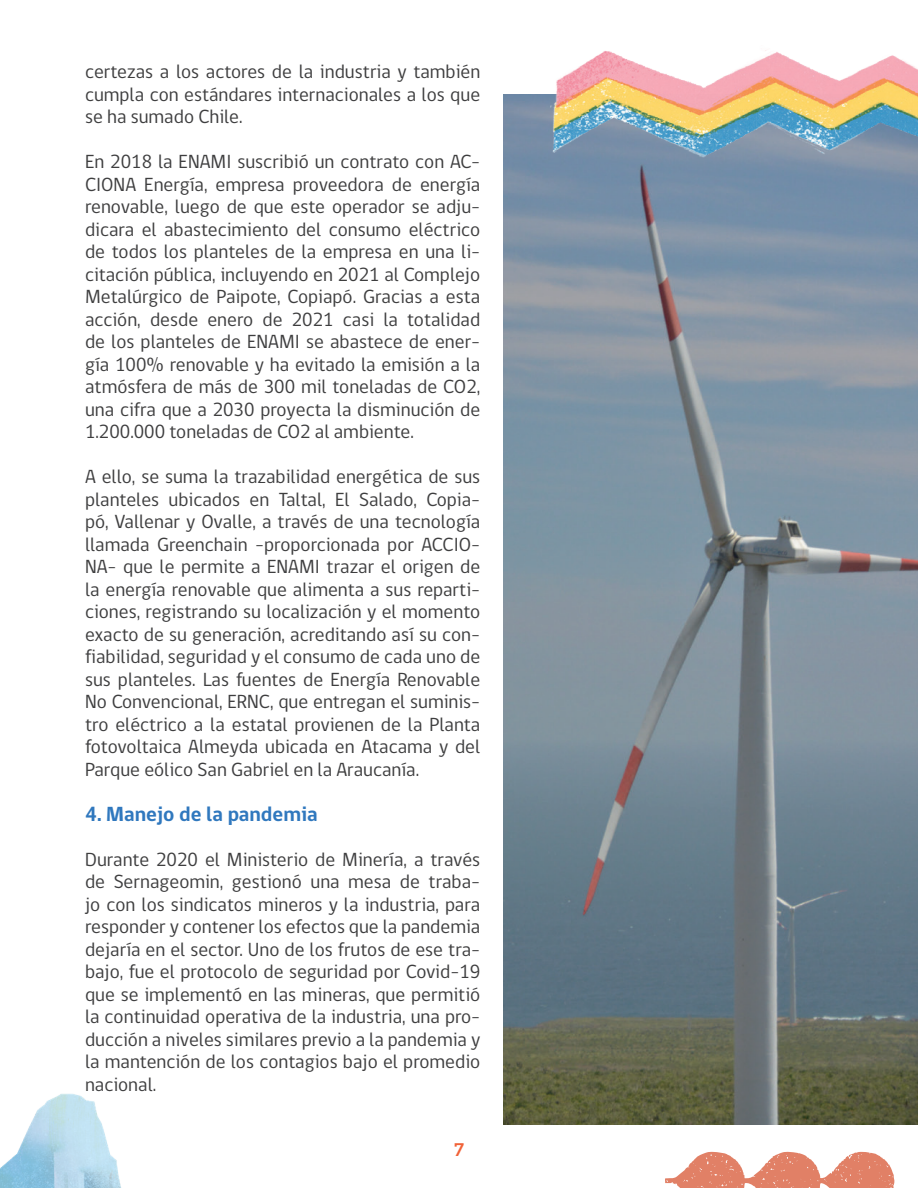
<style>
.page{position:relative;width:918px;height:1188px;background:#fff}
.page>*{position:absolute;margin:0;border:0;box-sizing:border-box;transform-origin:0 0}
.t1{font:700 21px "gob CL";color:#3078be}
.t2{font:19.5px/22.5px "gob CL";color:#3e3e3f;text-align:justify}
.t3{font:18px "Museo Slab 700";color:#f16238}
</style>
<div class="page">
<svg style="left:665px;top:1152px;width:229px;height:36px"></svg>
<img style="left:0;top:1093px;width:121px;height:95px">
<img style="left:504px;top:95px;width:414px;height:1029px">
<img style="left:550px;top:50px;width:368px;height:108px">
<p class="t2" style="left:85px;top:61px;width:397px">certezas a los actores de la industria y también cumpla con estándares internacionales a los que se ha sumado Chile.</p>
<p class="t2" style="left:85px;top:151px;width:397px">En 2018 la ENAMI suscribió un contrato con AC-CIONA Energía, empresa proveedora de energía renovable, luego de que este operador se adju&shy;dicara el abastecimiento del consumo eléctrico de todos los planteles de la empresa en una li&shy;citación pública, incluyendo en 2021 al Complejo Metalúrgico de Paipote, Copiapó. Gracias a esta acción, desde enero de 2021 casi la totalidad de los planteles de ENAMI se abastece de ener&shy;gía 100% renovable y ha evitado la emisión a la atmósfera de más de 300 mil toneladas de CO2, una cifra que a 2030 proyecta la disminución de 1.200.000 toneladas de CO2 al ambiente.</p>
<p class="t2" style="left:85px;top:466px;width:397px">A ello, se suma la trazabilidad energética de sus planteles ubicados en Taltal, El Salado, Copia&shy;pó, Vallenar y Ovalle, a través de una tecnología llamada Greenchain -proporcionada por ACCIO-NA- que le permite a ENAMI trazar el origen de la energía renovable que alimenta a sus reparti&shy;ciones, registrando su localización y el momento exacto de su generación, acreditando así su con&shy;fiabilidad, seguridad y el consumo de cada uno de sus planteles. Las fuentes de Energía Renovable No Convencional, ERNC, que entregan el suminis&shy;tro eléctrico a la estatal provienen de la Planta fotovoltaica Almeyda ubicada en Atacama y del Parque eólico San Gabriel en la Araucanía.</p>
<p class="t1" style="left:85px;top:800px;width:234px">4. Manejo de la pandemia</p>
<p class="t2" style="left:85px;top:849px;width:397px">Durante 2020 el Ministerio de Minería, a través de Sernageomin, gestionó una mesa de traba&shy;jo con los sindicatos mineros y la industria, para responder y contener los efectos que la pandemia dejaría en el sector. Uno de los frutos de ese tra&shy;bajo, fue el protocolo de seguridad por Covid-19 que se implementó en las mineras, que permitió la continuidad operativa de la industria, una pro&shy;ducción a niveles similares previo a la pandemia y la mantención de los contagios bajo el promedio nacional.</p>
<p class="t3" style="left:454px;top:1140px;width:11px">7</p>
</div>
